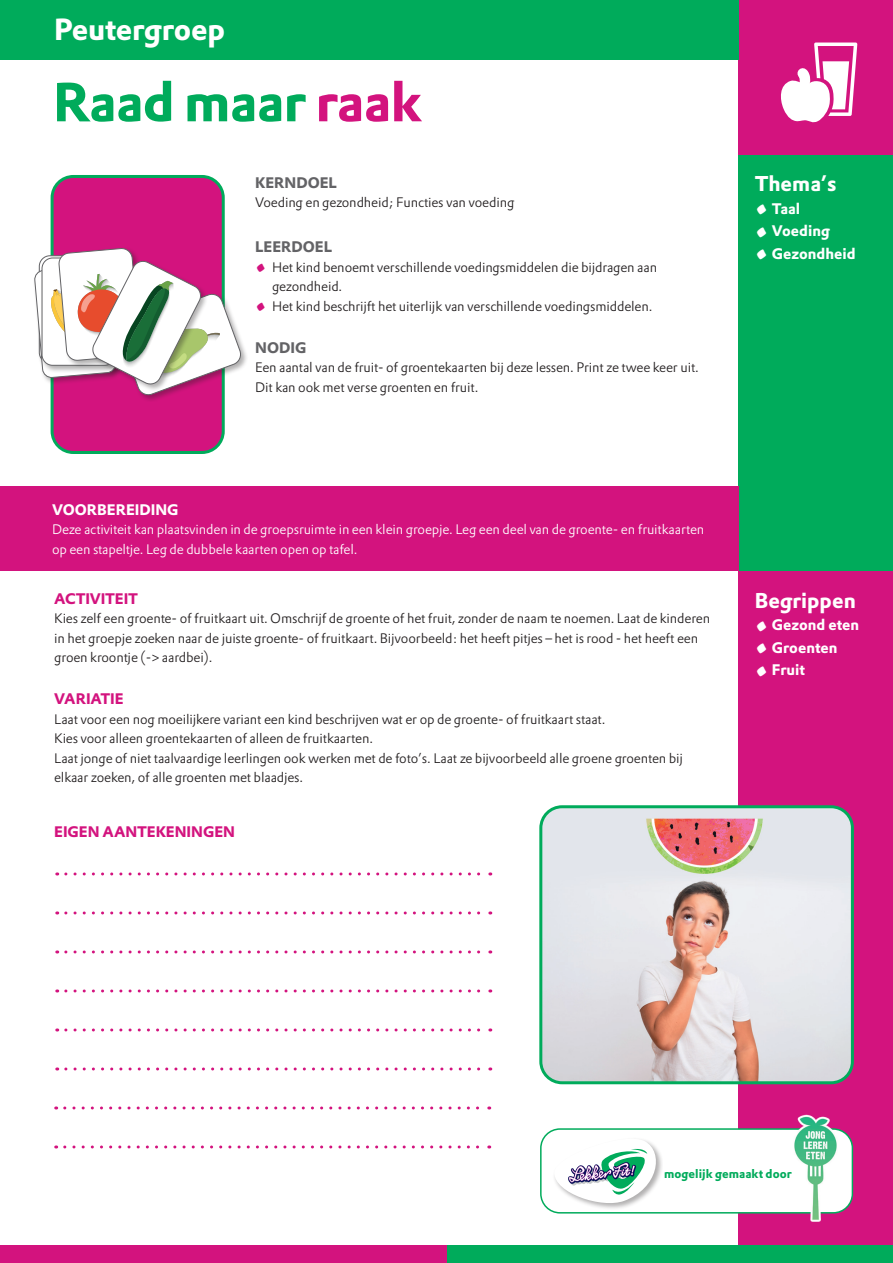
<style>
.page{position:relative;width:893px;height:1263px;background:#fff}
.page>*{position:absolute;margin:0;border:0;box-sizing:border-box;transform-origin:0 0}
.t1{font:54px "DTL Prokyon ST Bold";letter-spacing:-.015em;color:#00ab5b}
.t2{font:30px "DTL Prokyon ST Bold";letter-spacing:-.01em;color:#fff}
.t3{font:21px "DTL Prokyon ST Bold";color:#fff}
.t4{font:15px "DTL Prokyon ST Bold";color:#fff}
.t5{font:15px "DTL Prokyon ST Bold";color:#d3137e}
.t6{font:15px "DTL Prokyon ST Bold";color:#636366}
.t7{font:13.5px/19.5px "DTL Prokyon ST Light";letter-spacing:-.01em;color:#231f20}
.t8{font:13.5px/19.5px "DTL Prokyon ST Light";letter-spacing:-.01em;color:#fff}
.t9{font:12px "DTL Prokyon ST Bold";color:#00ab5b}
.s1{color:#d3137e}
.s2{font-family:"Sanvito Pro";font-size:37.5px;color:#d3137e}
.s3{font-family:"Sanvito Pro";font-size:45px}
</style>
<div class="page">
<div style="left:739px;top:571px;width:154px;height:674px;background:#d3137e"></div>
<div style="left:541px;top:1129px;width:311px;height:84px;background:#fff;border-radius:19px"></div>
<div style="left:540px;top:1128px;width:313px;height:85px;border:2px solid #00ab5b;border-radius:19px"></div>
<div style="left:739px;top:154px;width:154px;height:417px;background:#00ab5b"></div>
<div style="left:553px;top:1137px;width:110px;height:73px;background:#fff"></div>
<svg style="left:554px;top:1130px;width:110px;height:79px"></svg>
<div style="left:0;top:486px;width:739px;height:85px;background:#d3137e"></div>
<div style="left:446px;top:1245px;width:447px;height:18px;background:#00ab5b"></div>
<div style="left:0;top:1245px;width:446px;height:18px;background:#d3137e"></div>
<img style="left:792px;top:1114px;width:48px;height:108px">
<svg style="left:66px;top:872px;width:425px;height:3px"></svg>
<svg style="left:66px;top:911px;width:425px;height:3px"></svg>
<svg style="left:66px;top:950px;width:425px;height:3px"></svg>
<svg style="left:66px;top:989px;width:425px;height:3px"></svg>
<svg style="left:66px;top:1028px;width:425px;height:3px"></svg>
<svg style="left:66px;top:1067px;width:425px;height:3px"></svg>
<svg style="left:65px;top:1106px;width:425px;height:3px"></svg>
<svg style="left:65px;top:1145px;width:425px;height:3px"></svg>
<div style="left:739px;top:0;width:154px;height:154px;background:#d3137e"></div>
<svg style="left:781px;top:43px;width:76px;height:80px"></svg>
<div style="left:0;top:0;width:739px;height:60px;background:#00ab5b"></div>
<img style="left:543px;top:809px;width:307px;height:271px">
<div style="left:539px;top:805px;width:315px;height:279px;border:3px solid #00ab5b;border-radius:21px"></div>
<div style="left:52px;top:176px;width:171px;height:276px;background:#d3137e;border-radius:21px"></div>
<div style="left:51px;top:175px;width:174px;height:279px;border:3px solid #00ab5b;border-radius:21px"></div>
<div style="left:118px;top:293px;width:130px;height:109px;background:#231f20;opacity:.35"></div>
<svg style="left:34px;top:248px;width:208px;height:148px"></svg>
<h2 class="t2" style="left:54px;top:9px;width:173px">Peutergroep</h2>
<h1 class="t1" style="left:53px;top:66px;width:370px">Raad maar <span class="s1">raak</span></h1>
<p class="t6" style="left:255px;top:172px;width:83px">KERNDOEL</p>
<p class="t7" style="left:255px;top:192px;width:261px">Voeding en gezondheid; Functies van voeding</p>
<p class="t6" style="left:255px;top:237px;width:79px">LEERDOEL</p>
<p class="t7" style="left:272px;top:257px;width:387px;text-indent:-17px"><span class="s2">•</span> Het kind benoemt verschillende voedingsmiddelen die bijdragen aan gezondheid.</p>
<p class="t7" style="left:255px;top:296px;width:399px"><span class="s2">•</span> Het kind beschrijft het uiterlijk van verschillende voedingsmiddelen.</p>
<p class="t6" style="left:255px;top:337px;width:53px">NODIG</p>
<p class="t7" style="left:255px;top:357px;width:445px">Een aantal van de fruit- of groentekaarten bij deze lessen. Print ze twee keer uit.<br>Dit kan ook met verse groenten en fruit.</p>
<p class="t4" style="left:52px;top:499px;width:128px">VOORBEREIDING</p>
<p class="t8" style="left:52px;top:519px;width:654px">Deze activiteit kan plaatsvinden in de groepsruimte in een klein groepje. Leg een deel van de groente- en fruitkaarten op een stapeltje. Leg de dubbele kaarten open op tafel.</p>
<p class="t5" style="left:54px;top:588px;width:85px">ACTIVITEIT</p>
<p class="t7" style="left:54px;top:608px;width:657px">Kies zelf een groente- of fruitkaart uit. Omschrijf de groente of het fruit, zonder de naam te noemen. Laat de kinderen in het groepje zoeken naar de juiste groente- of fruitkaart. Bijvoorbeeld: het heeft pitjes – het is rood - het heeft een groen kroontje (-&gt; aardbei).</p>
<p class="t5" style="left:54px;top:689px;width:71px">VARIATIE</p>
<p class="t7" style="left:54px;top:709px;width:630px">Laat voor een nog moeilijkere variant een kind beschrijven wat er op de groente- of fruitkaart staat.<br>Kies voor alleen groentekaarten of alleen de fruitkaarten.<br>Laat jonge of niet taalvaardige leerlingen ook werken met de foto’s. Laat ze bijvoorbeeld alle groene groenten bij elkaar zoeken, of alle groenten met blaadjes.</p>
<p class="t5" style="left:54px;top:821px;width:182px">EIGEN AANTEKENINGEN</p>
<h3 class="t3" style="left:755px;top:170px;width:83px">Thema’s</h3>
<p class="t4" style="left:755px;top:199px;width:47px"><span class="s3">•</span> Taal</p>
<p class="t4" style="left:755px;top:221px;width:77px"><span class="s3">•</span> Voeding</p>
<p class="t4" style="left:755px;top:244px;width:103px"><span class="s3">•</span> Gezondheid</p>
<h3 class="t3" style="left:755px;top:586px;width:103px">Begrippen</h3>
<p class="t4" style="left:755px;top:615px;width:106px"><span class="s3">•</span> Gezond eten</p>
<p class="t4" style="left:755px;top:637px;width:84px"><span class="s3">•</span> Groenten</p>
<p class="t4" style="left:755px;top:660px;width:52px"><span class="s3">•</span> Fruit</p>
<p class="t9" style="left:664px;top:1166px;width:129px">mogelijk gemaakt door</p>
</div>
